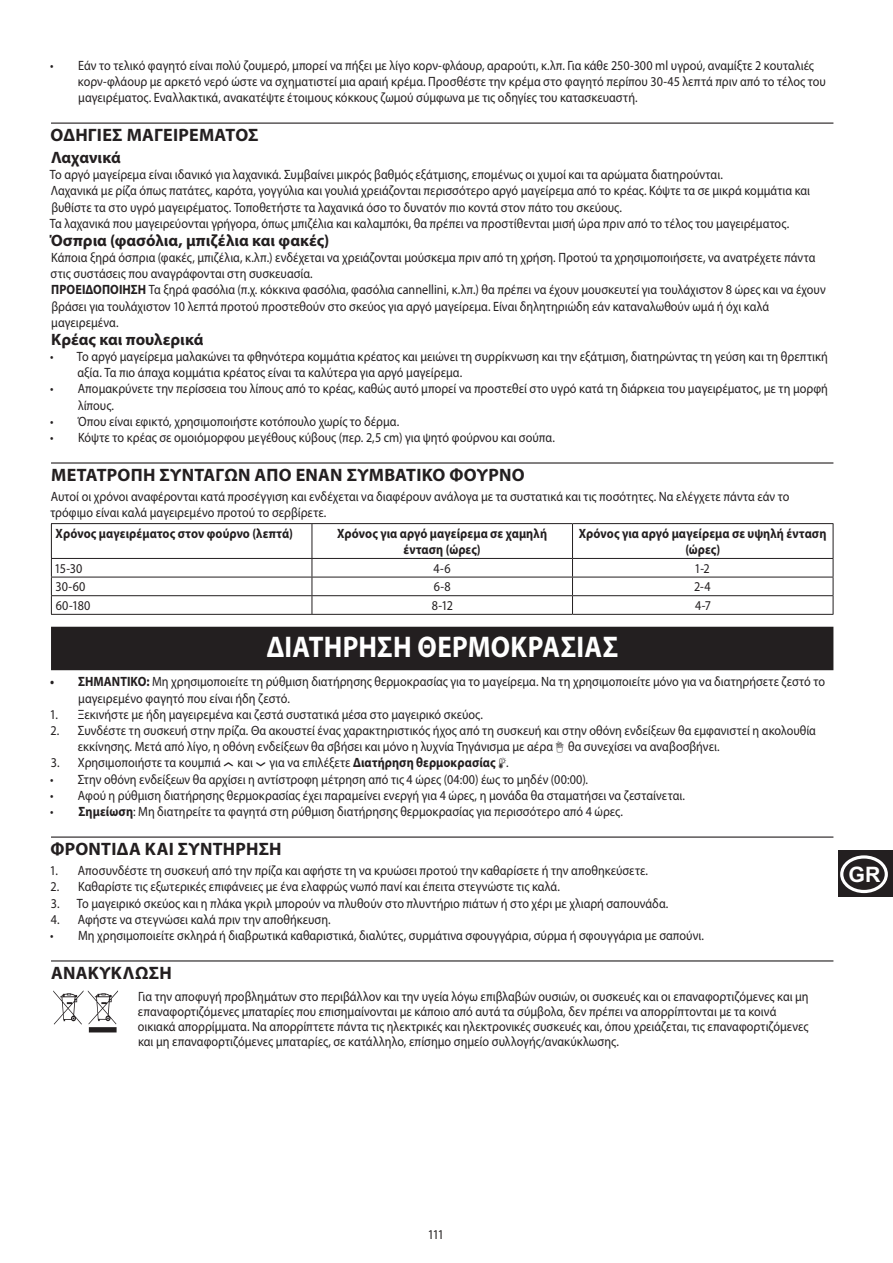
<style>
.page{position:relative;width:893px;height:1263px;background:#fff}
.page>*{position:absolute;margin:0;border:0;box-sizing:border-box;transform-origin:0 0}
.default{font:60px "Myriad Mine";color:#231f20;scale:.9 1}
.Section_Heading{font:700 30px "Myriad Pro";letter-spacing:.01em;color:#fff;scale:.9 1}
.t1{font:700 21.3px "Arial";color:#fff}
.heading{font:700 18px "Myriad Pro";letter-spacing:.015em;color:#231f20}
.sub_heading{font:700 16.5px "Myriad Pro";color:#231f20}
.default-2{font:13.5px/16.2px "Myriad Pro";letter-spacing:.005em;color:#231f20;scale:.9 1}
.default-3{font:700 13.5px/16.2px "Myriad Pro";letter-spacing:.01em;color:#231f20;text-align:center;scale:.9 1}
.s1{font-weight:700}
.s2{font-family:"Myriad Fryer"}
</style>
<div class="page">
<hr style="left:51px;top:123px;width:782px;height:1px;background:#231f20">
<hr style="left:51px;top:462px;width:782px;height:2px;background:#231f20">
<div style="left:51px;top:627px;width:782px;height:43px;background:#231f20"></div>
<hr style="left:51px;top:836px;width:782px;height:2px;background:#231f20">
<hr style="left:51px;top:960px;width:782px;height:1px;background:#231f20">
<hr style="left:51px;top:523px;width:261px;height:1px;background:#231f20">
<hr style="left:51px;top:524px;width:1px;height:34px;background:#231f20">
<hr style="left:312px;top:523px;width:260px;height:1px;background:#231f20">
<hr style="left:312px;top:524px;width:1px;height:34px;background:#231f20">
<hr style="left:572px;top:523px;width:261px;height:1px;background:#231f20">
<hr style="left:572px;top:524px;width:1px;height:34px;background:#231f20">
<hr style="left:833px;top:524px;width:1px;height:34px;background:#231f20">
<hr style="left:51px;top:558px;width:261px;height:1px;background:#231f20">
<hr style="left:312px;top:558px;width:260px;height:1px;background:#231f20">
<hr style="left:572px;top:558px;width:261px;height:1px;background:#231f20">
<hr style="left:51px;top:577px;width:261px;height:1px;background:#231f20">
<hr style="left:312px;top:577px;width:260px;height:1px;background:#231f20">
<hr style="left:572px;top:577px;width:261px;height:1px;background:#231f20">
<hr style="left:51px;top:595px;width:261px;height:1px;background:#231f20">
<svg style="left:51px;top:559px;width:1px;height:55px"></svg>
<hr style="left:312px;top:595px;width:260px;height:1px;background:#231f20">
<svg style="left:312px;top:559px;width:1px;height:55px"></svg>
<hr style="left:572px;top:595px;width:261px;height:1px;background:#231f20">
<svg style="left:572px;top:559px;width:1px;height:55px"></svg>
<svg style="left:833px;top:559px;width:1px;height:55px"></svg>
<hr style="left:51px;top:614px;width:261px;height:1px;background:#231f20">
<hr style="left:312px;top:614px;width:260px;height:1px;background:#231f20">
<hr style="left:572px;top:614px;width:261px;height:1px;background:#231f20">
<div style="left:838px;top:850px;width:55px;height:47px;background:#231f20"></div>
<svg style="left:840px;top:855px;width:48px;height:38px"></svg>
<p class="default-2" style="left:78px;top:57px;width:832px;text-indent:-28px">• Εάν το τελικό φαγητό είναι πολύ ζουμερό, μπορεί να πήξει με λίγο κορν-φλάουρ, αραρούτι, κ.λπ. Για κάθε 250-300 ml υγρού, αναμίξτε 2 κουταλιές κορν-φλάουρ με αρκετό νερό ώστε να σχηματιστεί μια αραιή κρέμα. Προσθέστε την κρέμα στο φαγητό περίπου 30-45 λεπτά πριν από το τέλος του μαγειρέματος. Εναλλακτικά, ανακατέψτε έτοιμους κόκκους ζωμού σύμφωνα με τις οδηγίες του κατασκευαστή.</p>
<p class="heading" style="left:51px;top:125px;width:210px">ΟΔΗΓΊΕΣ ΜΑΓΕΙΡΈΜΑΤΟΣ</p>
<p class="sub_heading" style="left:51px;top:148px;width:71px">Λαχανικά</p>
<p class="default-2" style="left:50px;top:167px;width:749px">Το αργό μαγείρεμα είναι ιδανικό για λαχανικά. Συμβαίνει μικρός βαθμός εξάτμισης, επομένως οι χυμοί και τα αρώματα διατηρούνται.</p>
<p class="default-2" style="left:51px;top:183px;width:845px">Λαχανικά με ρίζα όπως πατάτες, καρότα, γογγύλια και γουλιά χρειάζονται περισσότερο αργό μαγείρεμα από το κρέας. Κόψτε τα σε μικρά κομμάτια και βυθίστε τα στο υγρό μαγειρέματος. Τοποθετήστε τα λαχανικά όσο το δυνατόν πιο κοντά στον πάτο του σκεύους.</p>
<p class="default-2" style="left:50px;top:215px;width:823px">Τα λαχανικά που μαγειρεύονται γρήγορα, όπως μπιζέλια και καλαμπόκι, θα πρέπει να προστίθενται μισή ώρα πριν από το τέλος του μαγειρέματος.</p>
<p class="sub_heading" style="left:50px;top:231px;width:281px">Όσπρια (φασόλια, μπιζέλια και φακές)</p>
<p class="default-2" style="left:51px;top:250px;width:851px">Κάποια ξηρά όσπρια (φακές, μπιζέλια, κ.λπ.) ενδέχεται να χρειάζονται μούσκεμα πριν από τη χρήση. Προτού τα χρησιμοποιήσετε, να ανατρέχετε πάντα στις συστάσεις που αναγράφονται στη συσκευασία.</p>
<p class="default-2" style="left:51px;top:282px;width:862px"><span class="s1">ΠΡΟΕΙΔΟΠΟΙΗΣΗ</span> Τα ξηρά φασόλια (π.χ. κόκκινα φασόλια, φασόλια cannellini, κ.λπ.) θα πρέπει να έχουν μουσκευτεί για τουλάχιστον 8 ώρες και να έχουν βράσει για τουλάχιστον 10 λεπτά προτού προστεθούν στο σκεύος για αργό μαγείρεμα. Είναι δηλητηριώδη εάν καταναλωθούν ωμά ή όχι καλά μαγειρεμένα.</p>
<p class="sub_heading" style="left:51px;top:330px;width:154px">Κρέας και πουλερικά</p>
<p class="default-2" style="left:78px;top:349px;width:835px;text-indent:-28px">• Το αργό μαγείρεμα μαλακώνει τα φθηνότερα κομμάτια κρέατος και μειώνει τη συρρίκνωση και την εξάτμιση, διατηρώντας τη γεύση και τη θρεπτική αξία. Τα πιο άπαχα κομμάτια κρέατος είναι τα καλύτερα για αργό μαγείρεμα.</p>
<p class="default-2" style="left:78px;top:381px;width:835px;text-indent:-28px">• Απομακρύνετε την περίσσεια του λίπους από το κρέας, καθώς αυτό μπορεί να προστεθεί στο υγρό κατά τη διάρκεια του μαγειρέματος, με τη μορφή λίπους.</p>
<p class="default-2" style="left:50px;top:413px;width:390px">• Όπου είναι εφικτό, χρησιμοποιήστε κοτόπουλο χωρίς το δέρμα.</p>
<p class="default-2" style="left:50px;top:430px;width:562px">• Κόψτε το κρέας σε ομοιόμορφου μεγέθους κύβους (περ. 2,5 cm) για ψητό φούρνου και σούπα.</p>
<p class="heading" style="left:51px;top:464px;width:475px">ΜΕΤΑΤΡΟΠΉ ΣΥΝΤΑΓΏΝ ΑΠΌ ΈΝΑΝ ΣΥΜΒΑΤΙΚΌ ΦΟΎΡΝΟ</p>
<p class="default-2" style="left:50px;top:489px;width:823px">Αυτοί οι χρόνοι αναφέρονται κατά προσέγγιση και ενδέχεται να διαφέρουν ανάλογα με τα συστατικά και τις ποσότητες. Να ελέγχετε πάντα εάν το τρόφιμο είναι καλά μαγειρεμένο προτού το σερβίρετε.</p>
<p class="default-3" style="left:56px;top:525px;width:265px">Χρόνος μαγειρέματος στον φούρνο (λεπτά)</p>
<p class="default-3" style="left:337px;top:525px;width:235px">Χρόνος για αργό μαγείρεμα σε χαμηλή ένταση (ώρες)</p>
<p class="default-3" style="left:579px;top:525px;width:277px">Χρόνος για αργό μαγείρεμα σε υψηλή ένταση (ώρες)</p>
<p class="default-2" style="left:54px;top:560px;width:33px">15-30</p>
<p class="default-2" style="left:433px;top:560px;width:21px">4-6</p>
<p class="default-2" style="left:695px;top:560px;width:18px">1-2</p>
<p class="default-2" style="left:56px;top:579px;width:35px">30-60</p>
<p class="default-2" style="left:434px;top:579px;width:20px">6-8</p>
<p class="default-2" style="left:694px;top:579px;width:20px">2-4</p>
<p class="default-2" style="left:56px;top:598px;width:40px">60-180</p>
<p class="default-2" style="left:432px;top:598px;width:25px">8-12</p>
<p class="default-2" style="left:695px;top:598px;width:19px">4-7</p>
<p class="Section_Heading" style="left:267px;top:630px;width:392px">ΔΙΑΤΗΡΗΣΗ ΘΕΡΜΟΚΡΑΣΙΑΣ</p>
<p class="default-2" style="left:78px;top:674px;width:831px;text-indent:-28px"><span class="s1">• ΣΗΜΑΝΤΙΚΟ:</span> Μη χρησιμοποιείτε τη ρύθμιση διατήρησης θερμοκρασίας για το μαγείρεμα. Να τη χρησιμοποιείτε μόνο για να διατηρήσετε ζεστό το μαγειρεμένο φαγητό που είναι ήδη ζεστό.</p>
<p class="default-2" style="left:50px;top:706px;width:483px">1. Ξεκινήστε με ήδη μαγειρεμένα και ζεστά συστατικά μέσα στο μαγειρικό σκεύος.</p>
<p class="default-2" style="left:78px;top:723px;width:822px;text-indent:-27px">2. Συνδέστε τη συσκευή στην πρίζα. Θα ακουστεί ένας χαρακτηριστικός ήχος από τη συσκευή και στην οθόνη ενδείξεων θα εμφανιστεί η ακολουθία εκκίνησης. Μετά από λίγο, η οθόνη ενδείξεων θα σβήσει και μόνο η λυχνία Τηγάνισμα με αέρα <span class="s2">a</span> θα συνεχίσει να αναβοσβήνει.</p>
<p class="default-2" style="left:51px;top:755px;width:510px">3. Χρησιμοποιήστε τα κουμπιά <span class="s2">i</span> και <span class="s2">j</span> για να επιλέξετε <span class="s1">Διατήρηση θερμοκρασίας</span> <span class="s2">f</span>.</p>
<p class="default-2" style="left:50px;top:771px;width:599px">• Στην οθόνη ενδείξεων θα αρχίσει η αντίστροφη μέτρηση από τις 4 ώρες (04:00) έως το μηδέν (00:00).</p>
<p class="default-2" style="left:50px;top:787px;width:707px">• Αφού η ρύθμιση διατήρησης θερμοκρασίας έχει παραμείνει ενεργή για 4 ώρες, η μονάδα θα σταματήσει να ζεσταίνεται.</p>
<p class="default-2" style="left:50px;top:804px;width:638px">• <span class="s1">Σημείωση</span>: Μη διατηρείτε τα φαγητά στη ρύθμιση διατήρησης θερμοκρασίας για περισσότερο από 4 ώρες.</p>
<p class="heading" style="left:50px;top:838px;width:233px">ΦΡΟΝΤΙΔΑ ΚΑΙ ΣΥΝΤΗΡΗΣΗ</p>
<p class="default-2" style="left:50px;top:863px;width:666px">1. Αποσυνδέστε τη συσκευή από την πρίζα και αφήστε τη να κρυώσει προτού την καθαρίσετε ή την αποθηκεύσετε.</p>
<p class="default-2" style="left:51px;top:879px;width:568px">2. Καθαρίστε τις εξωτερικές επιφάνειες με ένα ελαφρώς νωπό πανί και έπειτα στεγνώστε τις καλά.</p>
<p class="default-2" style="left:51px;top:895px;width:688px">3. Το μαγειρικό σκεύος και η πλάκα γκριλ μπορούν να πλυθούν στο πλυντήριο πιάτων ή στο χέρι με χλιαρή σαπουνάδα.</p>
<p class="default-2" style="left:51px;top:911px;width:313px">4. Αφήστε να στεγνώσει καλά πριν την αποθήκευση.</p>
<p class="default-2" style="left:50px;top:927px;width:728px">• Μη χρησιμοποιείτε σκληρά ή διαβρωτικά καθαριστικά, διαλύτες, συρμάτινα σφουγγάρια, σύρμα ή σφουγγάρια με σαπούνι.</p>
<p class="heading" style="left:51px;top:962px;width:122px">ΑΝΑΚΥΚΛΩΣΗ</p>
<p class="default" style="left:53px;top:982px;width:76px">W</p>
<p class="default-2" style="left:138px;top:989px;width:747px;line-height:15px">Για την αποφυγή προβλημάτων στο περιβάλλον και την υγεία λόγω επιβλαβών ουσιών, οι συσκευές και οι επαναφορτιζόμενες και μη επαναφορτιζόμενες μπαταρίες που επισημαίνονται με κάποιο από αυτά τα σύμβολα, δεν πρέπει να απορρίπτονται με τα κοινά οικιακά απορρίμματα. Να απορρίπτετε πάντα τις ηλεκτρικές και ηλεκτρονικές συσκευές και, όπου χρειάζεται, τις επαναφορτιζόμενες και μη επαναφορτιζόμενες μπαταρίες, σε κατάλληλο, επίσημο σημείο συλλογής/ανακύκλωσης.</p>
<h3 class="t1" style="left:849px;top:862px;width:33px">GR</h3>
<p class="default-2" style="left:428px;top:1227px;width:20px">111</p>
</div>
